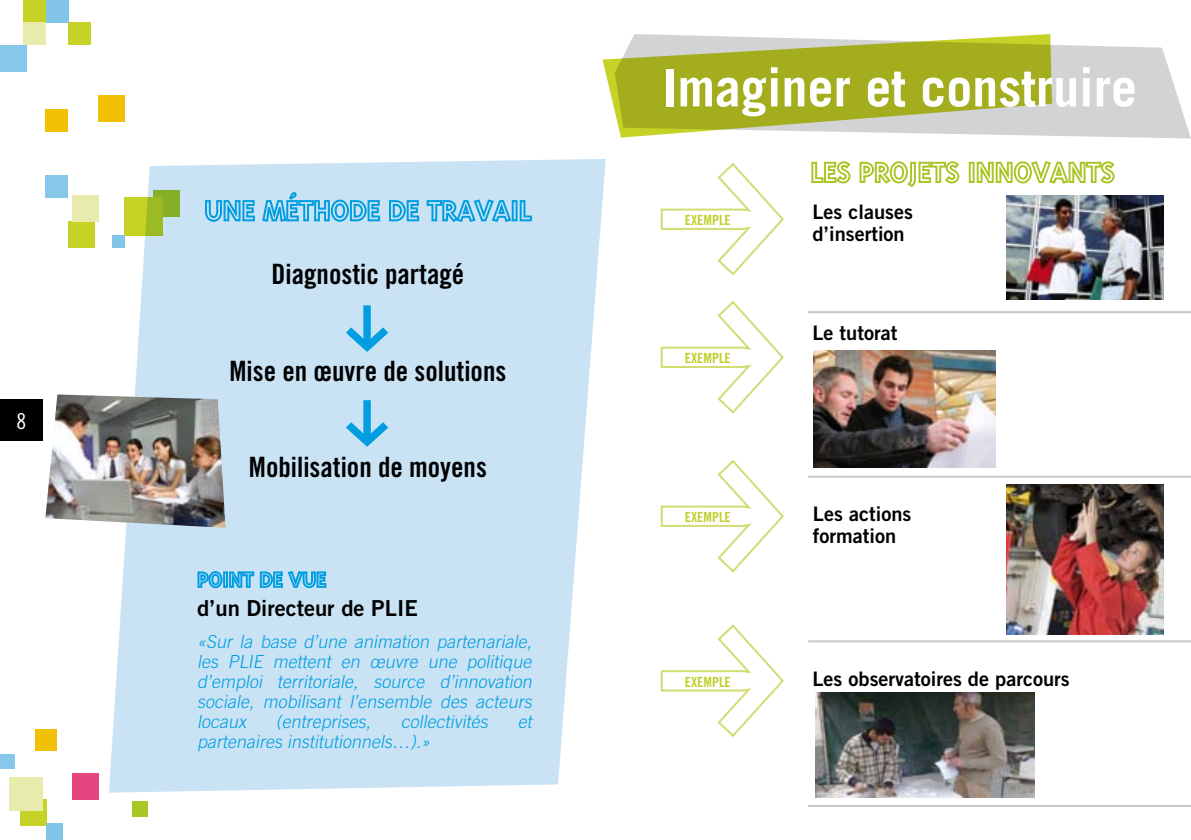
<style>
.page{position:relative;width:1191px;height:840px;background:#fff}
.page>*{position:absolute;margin:0;border:0;box-sizing:border-box;transform-origin:0 0}
.t1{font:700 52px "Trade Gothic";color:#fff}
.t2{font:28px "Trade Gothic Bold Cond Twenty";color:#000}
.t3{font:22px "Trade Gothic Bold Two";color:#000}
.t4{font:22px "Trade Gothic Cond Eighteen";color:#fff}
.t5{font:20px/22px "Trade Gothic Bold Two";color:#000}
.t6{font:italic 300 18px/20px "Trade Gothic";color:#009ee0;text-align:justify}
.t7{font:14px "Trade Gothic Bold Cond Twenty";color:#bfcf2c}
</style>
<div class="page">
<svg style="left:109px;top:159px;width:496px;height:633px;background:#cee5f5"></svg>
<svg style="left:204px;top:190px;width:177px;height:33px;background:#87cced"></svg>
<svg style="left:388px;top:199px;width:32px;height:23px"></svg>
<svg style="left:426px;top:198px;width:86px;height:25px;background:#7cc8ec"></svg>
<div style="left:512px;top:200px;width:5px;height:21px;border:2px solid #009ee0"></div>
<svg style="left:519px;top:199px;width:14px;height:23px"></svg>
<div style="left:20px;top:799px;width:26px;height:26px;background:#c6d225"></div>
<div style="left:132px;top:800px;width:15px;height:16px;background:#a9c627"></div>
<div style="left:72px;top:772px;width:26px;height:27px;background:#e5467f"></div>
<div style="left:10px;top:776px;width:33px;height:33px;background:#e7ebac"></div>
<div style="left:35px;top:729px;width:22px;height:21px;background:#f0c104"></div>
<svg style="left:621px;top:45px;width:570px;height:93px;fill:#d2d3d4"></svg>
<svg style="left:660px;top:163px;width:124px;height:113px"></svg>
<svg style="left:660px;top:301px;width:124px;height:113px"></svg>
<svg style="left:660px;top:460px;width:124px;height:113px"></svg>
<svg style="left:660px;top:624px;width:124px;height:113px"></svg>
<svg style="left:346px;top:305px;width:42px;height:47px;background:#8ce"></svg>
<svg style="left:346px;top:400px;width:42px;height:46px;background:#87ccee"></svg>
<div style="left:0;top:399px;width:43px;height:41px;background:#000"></div>
<div style="left:46px;top:0;width:22px;height:23px;background:#83c4e9"></div>
<div style="left:23px;top:0;width:23px;height:23px;background:#c6d225"></div>
<div style="left:68px;top:23px;width:23px;height:22px;background:#c6d225"></div>
<div style="left:23px;top:23px;width:23px;height:22px;background:#e7ebac"></div>
<div style="left:0;top:45px;width:27px;height:27px;background:#86c7ea"></div>
<div style="left:45px;top:109px;width:23px;height:23px;background:#f0c104"></div>
<div style="left:112px;top:235px;width:13px;height:13px;background:#83c4e9"></div>
<div style="left:68px;top:221px;width:26px;height:27px;background:#c6d225"></div>
<div style="left:154px;top:190px;width:26px;height:26px;background:#85b025"></div>
<svg style="left:124px;top:197px;width:39px;height:39px;background:#b4c724"></svg>
<div style="left:72px;top:195px;width:27px;height:26px;background:#e7ebac"></div>
<div style="left:45px;top:175px;width:23px;height:22px;background:#86c7ea"></div>
<div style="left:98px;top:95px;width:26px;height:26px;background:#f0c104"></div>
<svg style="left:196px;top:569px;width:131px;height:20px;background:#6ac2ea"></svg>
<img style="left:45px;top:394px;width:180px;height:133px">
<svg style="left:811px;top:161px;width:40px;height:23px"></svg>
<svg style="left:859px;top:161px;width:101px;height:27px"></svg>
<div style="left:968px;top:162px;width:6px;height:21px;border:2px solid #a9c627"></div>
<svg style="left:976px;top:161px;width:139px;height:23px"></svg>
<hr style="left:808px;top:311px;width:383px;height:2px;background:#c6c7c8">
<hr style="left:808px;top:475px;width:383px;height:2px;background:#c6c7c8">
<hr style="left:808px;top:640px;width:383px;height:2px;background:#c6c7c8">
<hr style="left:808px;top:804px;width:383px;height:2px;background:#c6c7c8">
<svg style="left:602px;top:34px;width:450px;height:103px;background:#b6be58"></svg>
<img style="left:1006px;top:196px;width:157px;height:104px">
<img style="left:1006px;top:484px;width:157px;height:149px">
<img style="left:813px;top:350px;width:182px;height:117px">
<img style="left:815px;top:692px;width:219px;height:105px">
<div style="left:0;top:753px;width:14px;height:15px;background:#86c7ea"></div>
<div style="left:46px;top:823px;width:16px;height:16px;background:#83c4e9"></div>
<p class="t4" style="left:16px;top:407px;width:11px">8</p>
<h2 class="t2" style="left:271px;top:257px;width:194px">Diagnostic partagé</h2>
<h2 class="t2" style="left:229px;top:353px;width:278px">Mise en œuvre de solutions</h2>
<h2 class="t2" style="left:249px;top:449px;width:239px">Mobilisation de moyens</h2>
<p class="t3" style="left:197px;top:594px;width:222px">d’un Directeur de PLIE</p>
<p class="t6" style="left:197px;top:630px;width:340px">«Sur la base d’une animation partenariale, les PLIE mettent en œuvre une politique d’emploi territoriale, source d’innovation sociale, mobilisant l’ensemble des acteurs locaux</p>
<p class="t6" style="left:276px;top:710px;width:100px">(entreprises,</p>
<p class="t6" style="left:401px;top:710px;width:92px">collectivités</p>
<p class="t6" style="left:518px;top:710px;width:19px">et</p>
<p class="t6" style="left:197px;top:730px;width:238px">partenaires institutionnels…).»</p>
<h1 class="t1" style="left:663px;top:56px;width:475px">Imaginer et construire</h1>
<p class="t7" style="left:685px;top:211px;width:47px">EXEMPLE</p>
<p class="t7" style="left:685px;top:349px;width:47px">EXEMPLE</p>
<p class="t7" style="left:685px;top:508px;width:47px">EXEMPLE</p>
<p class="t7" style="left:685px;top:673px;width:47px">EXEMPLE</p>
<p class="t5" style="left:812px;top:200px;width:102px">Les clauses d’insertion</p>
<p class="t5" style="left:812px;top:321px;width:86px">Le tutorat</p>
<p class="t5" style="left:813px;top:502px;width:100px">Les actions formation</p>
<p class="t5" style="left:812px;top:667px;width:259px">Les observatoires de parcours</p>
</div>
